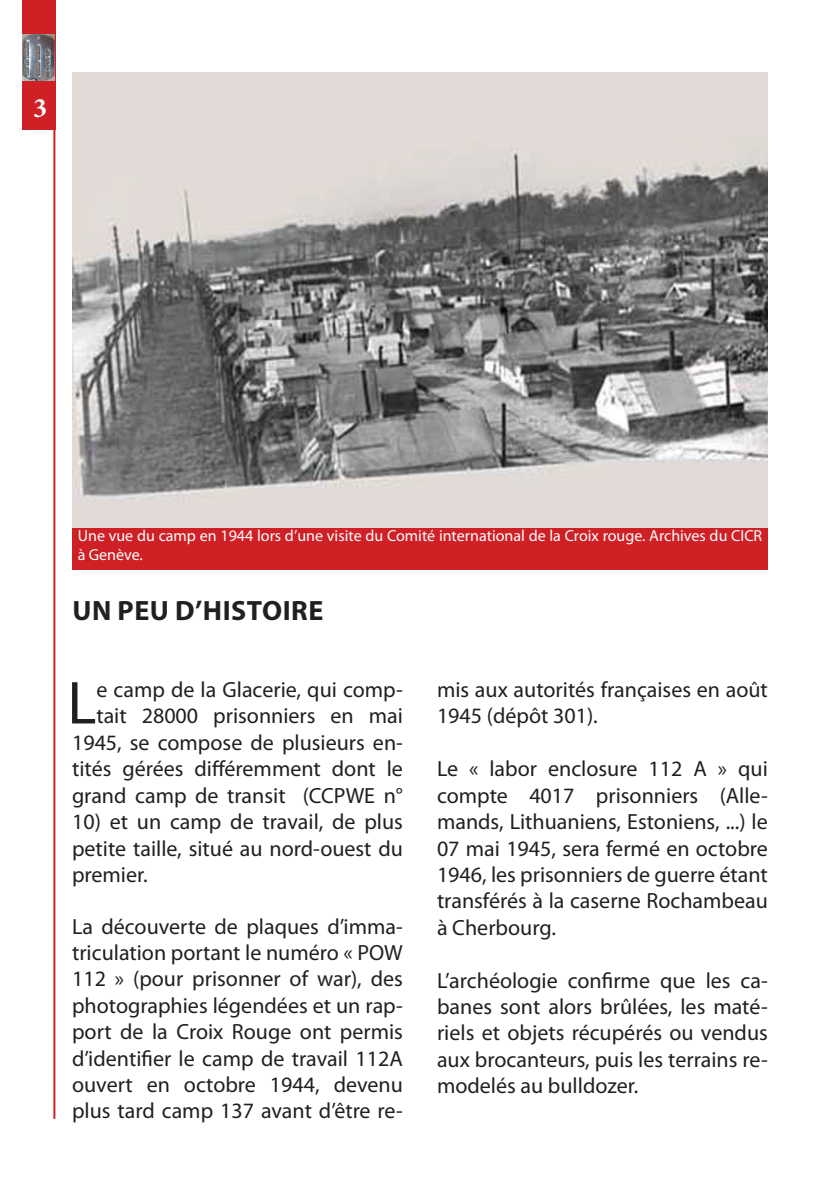
<style>
.page{position:relative;width:840px;height:1191px;background:#fff}
.page>*{position:absolute;margin:0;border:0;box-sizing:border-box;transform-origin:0 0}
.t1{font:61.2px "Myriad Pro";color:#231f20}
.t2{font:700 28px "Myriad Pro";letter-spacing:.02em;color:#231f20}
.t3{font:700 28px "Minion Pro";color:#fff}
.t4{font:22px/26.4px "Myriad Pro";color:#231f20;text-align:justify}
.t5{font:16px/19.2px "Myriad Pro";color:#fff}
</style>
<div class="page">
<div style="left:22px;top:0;width:33px;height:129px;background:#cf2026"></div>
<hr style="left:53px;top:129px;width:2px;height:989px;background:#cf2026">
<img style="left:23px;top:35px;width:32px;height:46px">
<img style="left:72px;top:72px;width:695px;height:457px">
<div style="left:72px;top:529px;width:695px;height:41px;background:#cf2026"></div>
<p class="t3" style="left:33px;top:88px;width:15px">3</p>
<p class="t5" style="left:78px;top:525px;width:685px">Une vue du camp en 1944 lors d’une visite du Comité international de la Croix rouge. Archives du CICR à Genève.</p>
<p class="t2" style="left:72px;top:592px;width:252px">UN PEU D’HISTOIRE</p>
<p class="t4" style="left:72px;top:676px;width:332px;text-align:right">e camp de la Glacerie, qui comp&shy;tait 28000 prisonniers en mai<br>1945, se compose de plusieurs en&shy;tités gérées différemment dont le grand camp de transit (CCPWE n°</p>
<p class="t4" style="left:72px;top:808px;width:332px">10) et un camp de travail, de plus petite taille, situé au nord-ouest du premier.</p>
<p class="t4" style="left:72px;top:912px;width:332px">La découverte de plaques d’imma&shy;triculation portant le numéro « POW 112 » (pour prisonner of war), des photographies légendées et un rap&shy;port de la Croix Rouge ont permis d’identifier le camp de travail 112A ouvert en octobre 1944, devenu plus tard camp 137 avant d’être re-</p>
<h1 class="t1" style="left:67px;top:665px;width:30px">L</h1>
<p class="t4" style="left:437px;top:676px;width:332px">mis aux autorités françaises en août<br>1945 (dépôt 301).</p>
<p class="t4" style="left:437px;top:755px;width:332px">Le « labor enclosure 112 A » qui compte 4017 prisonniers (Alle&shy;mands, Lithuaniens, Estoniens, ...) le 07 mai 1945, sera fermé en octobre 1946, les prisonniers de guerre étant transférés à la caserne Rochambeau à Cherbourg.</p>
<p class="t4" style="left:437px;top:966px;width:332px">L’archéologie confirme que les ca&shy;banes sont alors brûlées, les maté&shy;riels et objets récupérés ou vendus aux brocanteurs, puis les terrains re&shy;modelés au bulldozer.</p>
</div>
